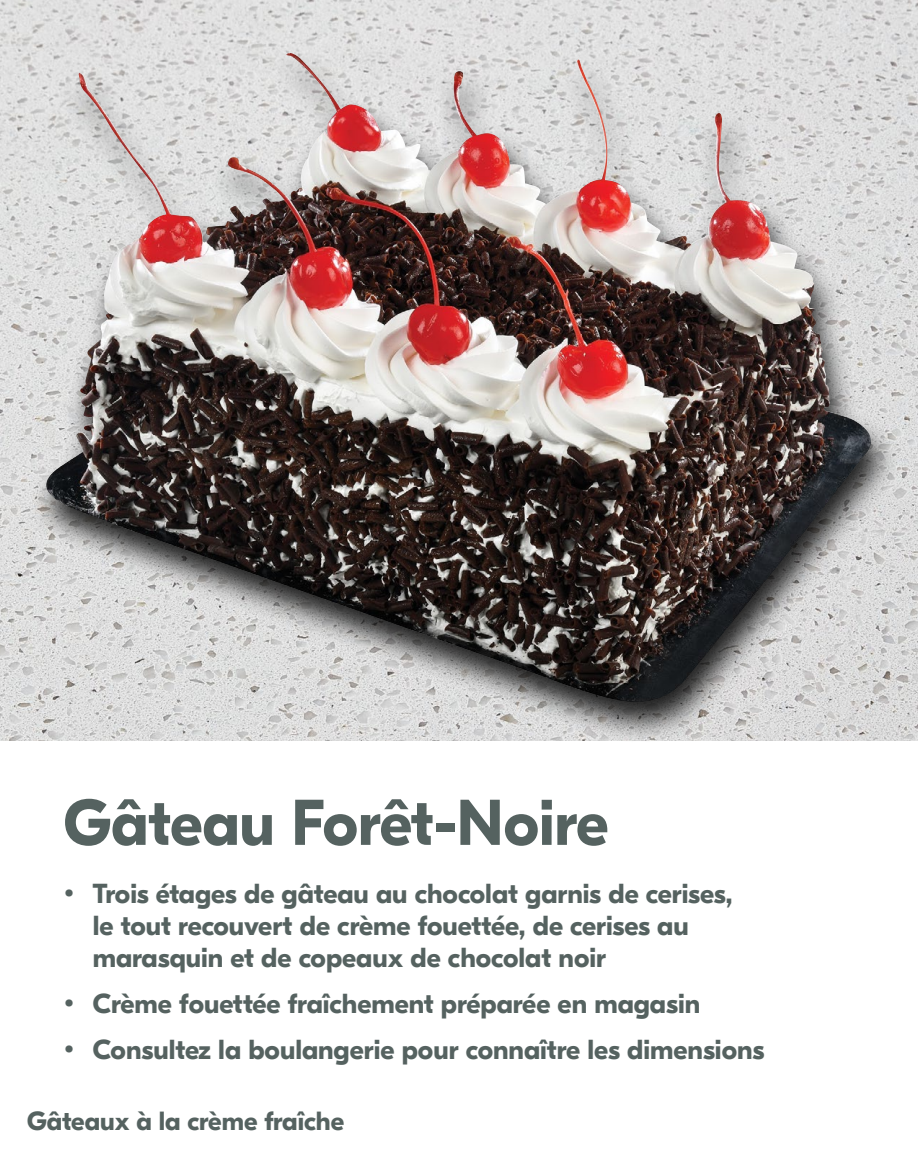
<style>
.page{position:relative;width:918px;height:1161px;background:#fff}
.page>*{position:absolute;margin:0;border:0;box-sizing:border-box;transform-origin:0 0}
.t1{font:700 64.5px "GT Eesti Pro Display";color:#556260}
.t2{font:700 27.45px/32.4px "GT Eesti Pro Display";color:#556260}
.t3{font:700 26.25px "GT Eesti Pro Display";color:#556260}
</style>
<div class="page">
<img style="left:0;top:0;width:918px;height:741px">
<div style="left:30px;top:49px;width:870px;height:695px;background:#000;opacity:.86"></div>
<img style="left:228px;top:53px;width:109px;height:164px">
<h1 class="t1" style="left:64px;top:787px;width:546px">Gâteau Forêt-Noire</h1>
<p class="t2" style="left:93px;top:878px;width:641px;text-indent:-29px">• Trois étages de gâteau au chocolat garnis de cerises, le tout recouvert de crème fouettée, de cerises au marasquin et de copeaux de chocolat noir</p>
<p class="t2" style="left:64px;top:988px;width:638px">• Crème fouettée fraîchement préparée en magasin</p>
<p class="t2" style="left:64px;top:1034px;width:702px">• Consultez la boulangerie pour connaître les dimensions</p>
<p class="t3" style="left:27px;top:1107px;width:319px">Gâteaux à la crème fraîche</p>
</div>
